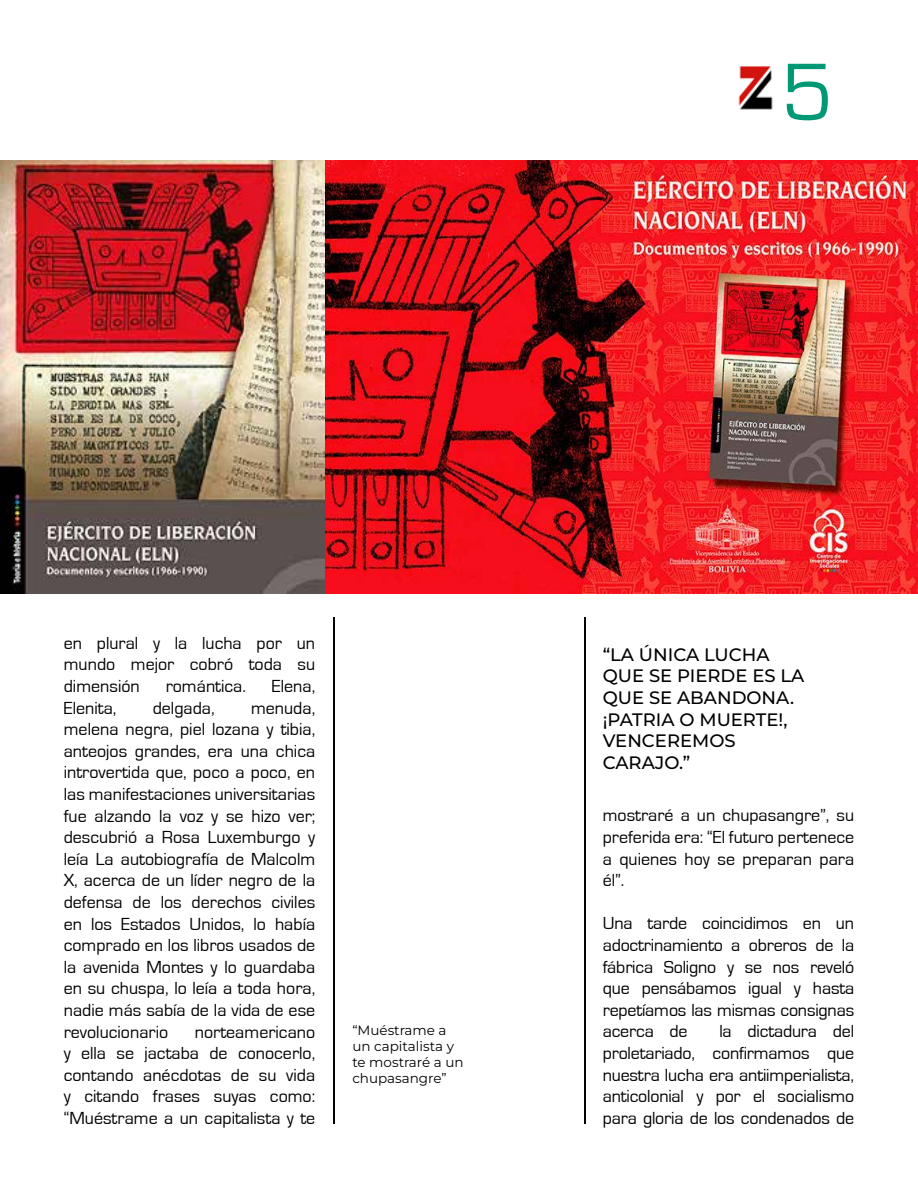
<style>
.page{position:relative;width:918px;height:1188px;background:#fff}
.page>*{position:absolute;margin:0;border:0;box-sizing:border-box;transform-origin:0 0}
.t1{font:84px "Eurostile";color:#009974}
.t2{font:18px/21.6px "Eurostile";color:#000;text-align:justify}
.t3{font:100 18px/21.6px "Montserrat";color:#000}
.t4{font:100 13.5px/16.2px "Montserrat";color:#000}
</style>
<div class="page">
<img style="left:0;top:161px;width:918px;height:433px">
<hr style="left:333px;top:617px;width:1px;height:507px;background:#000">
<hr style="left:585px;top:617px;width:1px;height:507px;background:#000">
<img style="left:738px;top:66px;width:35px;height:44px">
<h1 class="t1" style="left:781px;top:47px;width:53px">5</h1>
<p class="t2" style="left:64px;top:632px;width:253px">en plural y la lucha por un mundo mejor cobró toda su dimensión</p>
<p class="t2" style="left:166px;top:676px;width:82px">romántica.</p>
<p class="t2" style="left:272px;top:676px;width:45px">Elena,</p>
<p class="t2" style="left:64px;top:697px;width:253px;text-indent:187px">menuda, melena negra, piel lozana y tibia, anteojos grandes, era una chica introvertida que, poco a poco, en las manifestaciones universitarias fue alzando la voz y se hizo ver; descubrió a Rosa Luxemburgo y leía La autobiografía de Malcolm X, acerca de un líder negro de la defensa de los derechos civiles en los Estados Unidos, lo había comprado en los libros usados de la avenida Montes y lo guardaba en su chuspa, lo leía a toda hora, nadie más sabía de la vida de ese revolucionario</p>
<p class="t2" style="left:64px;top:697px;width:54px">Elenita,</p>
<p class="t2" style="left:153px;top:697px;width:63px">delgada,</p>
<p class="t2" style="left:64px;top:1021px;width:253px;text-indent:131px">norteamericano y ella se jactaba de conocerlo, contando anécdotas de su vida y citando frases suyas como: “Muéstrame a un capitalista y te</p>
<p class="t4" style="left:352px;top:1021px;width:113px">“Muéstrame a un capitalista y te mostraré a un chupasangre”</p>
<p class="t3" style="left:603px;top:643px;width:203px">“LA ÚNICA LUCHA<br>QUE SE PIERDE ES LA<br>QUE SE ABANDONA. ¡PATRIA O MUERTE!,<br>VENCEREMOS<br>CARAJO.”</p>
<p class="t2" style="left:603px;top:805px;width:253px">mostraré a un chupasangre”, su preferida era: “El futuro pertenece a quienes hoy se preparan para él”.</p>
<p class="t2" style="left:603px;top:913px;width:253px">Una tarde coincidimos en un adoctrinamiento a obreros de la fábrica Soligno y se nos reveló que pensábamos igual y hasta repetíamos las mismas consignas acerca de</p>
<p class="t2" style="left:603px;top:1021px;width:253px;text-indent:117px">la dictadura del proletariado, confirmamos que nuestra lucha era antiimperialista, anticolonial y por el socialismo para gloria de los condenados de</p>
</div>
